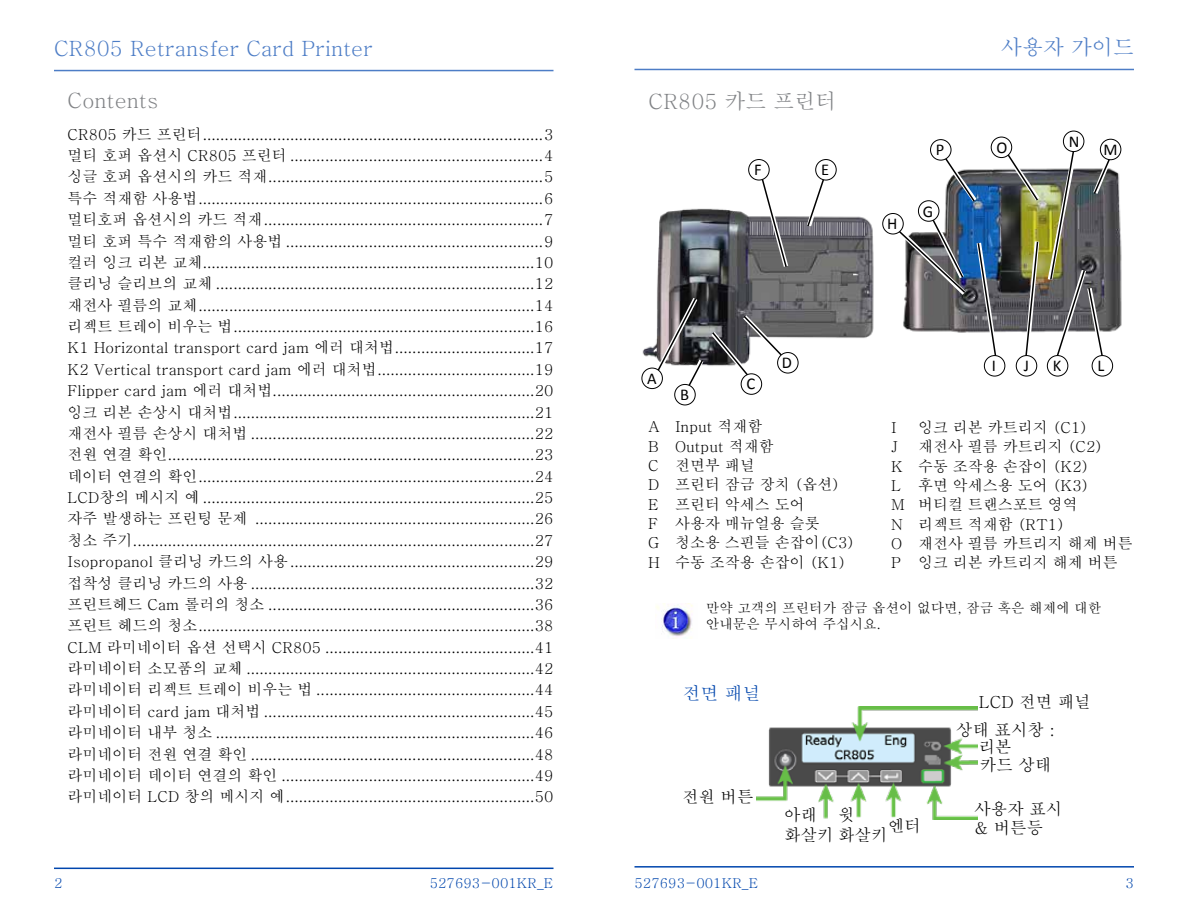
<style>
.page{position:relative;width:1188px;height:918px;background:#fff}
.page>*{position:absolute;margin:0;border:0;box-sizing:border-box;transform-origin:0 0}
.t1{font:500 21px "Adobe Myungjo Std";color:#4d7dc6}
.t2{font:500 21px "Adobe Myungjo Std";color:#808285}
.t3{font:500 18px "Adobe Myungjo Std";color:#0046ad}
.t4{font:500 16.5px/19.8px "Adobe Myungjo Std";color:#000}
.t5{font:16.5px "Calibri";color:#000}
.t6{font:500 15px/21.3px "Adobe Myungjo Std";color:#000}
.t7{font:500 13.5px/16.2px "Adobe Myungjo Std";color:#000}
.t8{font:500 13.5px "Adobe Myungjo Std";color:#0046ad}
</style>
<div class="page">
<hr style="left:54px;top:868px;width:500px;height:1px;background:#0046ad">
<hr style="left:634px;top:866px;width:500px;height:2px;background:#0046ad">
<img style="left:757px;top:706px;width:220px;height:113px">
<img style="left:642px;top:208px;width:232px;height:167px">
<svg style="left:754px;top:161px;width:38px;height:111px"></svg>
<svg style="left:803px;top:173px;width:27px;height:58px"></svg>
<svg style="left:649px;top:293px;width:142px;height:109px"></svg>
<div style="left:642px;top:368px;width:20px;height:21px;background:#fff;border-radius:50%"></div>
<div style="left:642px;top:368px;width:21px;height:21px;border:1px solid #000;border-radius:50%"></div>
<div style="left:741px;top:374px;width:21px;height:20px;background:#fff;border-radius:50%"></div>
<div style="left:741px;top:373px;width:21px;height:22px;border:1px solid #000;border-radius:50%"></div>
<div style="left:778px;top:353px;width:20px;height:20px;background:#fff;border-radius:50%"></div>
<div style="left:777px;top:352px;width:21px;height:21px;border:1px solid #000;border-radius:50%"></div>
<div style="left:675px;top:384px;width:20px;height:21px;background:#fff;border-radius:50%"></div>
<div style="left:674px;top:384px;width:22px;height:21px;border:1px solid #000;border-radius:50%"></div>
<div style="left:749px;top:160px;width:20px;height:20px;background:#fff;border-radius:50%"></div>
<div style="left:748px;top:159px;width:22px;height:21px;border:1px solid #000;border-radius:50%"></div>
<div style="left:816px;top:160px;width:20px;height:20px;background:#fff;border-radius:50%"></div>
<div style="left:815px;top:159px;width:22px;height:21px;border:1px solid #000;border-radius:50%"></div>
<img style="left:1119px;top:175px;width:3px;height:153px">
<div style="left:882px;top:213px;width:22px;height:21px;border:1px solid #000;border-radius:50%"></div>
<div style="left:1016px;top:355px;width:21px;height:21px;border:1px solid #000;border-radius:50%"></div>
<div style="left:1100px;top:139px;width:21px;height:21px;border:1px solid #000;border-radius:50%"></div>
<div style="left:1092px;top:355px;width:21px;height:21px;border:1px solid #000;border-radius:50%"></div>
<img style="left:890px;top:138px;width:229px;height:235px">
<div style="left:984px;top:356px;width:21px;height:20px;background:#fff;border-radius:50%"></div>
<div style="left:984px;top:355px;width:21px;height:21px;border:1px solid #000;border-radius:50%"></div>
<div style="left:1047px;top:356px;width:21px;height:20px;background:#fff;border-radius:50%"></div>
<div style="left:1047px;top:355px;width:21px;height:21px;border:1px solid #000;border-radius:50%"></div>
<div style="left:1063px;top:131px;width:21px;height:21px;background:#fff;border-radius:50%"></div>
<div style="left:1063px;top:131px;width:21px;height:21px;border:1px solid #000;border-radius:50%"></div>
<div style="left:991px;top:137px;width:21px;height:21px;background:#fff;border-radius:50%"></div>
<div style="left:991px;top:137px;width:21px;height:21px;border:1px solid #000;border-radius:50%"></div>
<div style="left:931px;top:140px;width:20px;height:20px;background:#fff;border-radius:50%"></div>
<div style="left:930px;top:139px;width:21px;height:22px;border:1px solid #000;border-radius:50%"></div>
<hr style="left:54px;top:70px;width:500px;height:1px;background:#4d7dc6">
<hr style="left:634px;top:69px;width:500px;height:1px;background:#4d7dc6">
<img style="left:656px;top:603px;width:37px;height:34px">
<h1 class="t1" style="left:54px;top:38px;width:321px">CR805 Retransfer Card Printer</h1>
<h1 class="t1" style="left:1001px;top:37px;width:134px">사용자 가이드</h1>
<h1 class="t2" style="left:68px;top:90px;width:92px">Contents</h1>
<p class="t6" style="left:68px;top:123px;width:487px;text-align:justify">CR805 카드 프린터..............................................................................3 멀티 호퍼 옵션시 CR805 프린터 ..........................................................4 싱글 호퍼 옵션시의 카드 적재...............................................................5 특수 적재함 사용법...............................................................................6 멀티호퍼 옵션시의 카드 적재................................................................7 멀티 호퍼 특수 적재함의 사용법 ...........................................................9 컬러 잉크 리본 교체............................................................................10 클리닝 슬리브의 교체 .........................................................................12 재전사 필름의 교체.............................................................................14 리젝트 트레이 비우는 법.....................................................................16<br>K1 Horizontal transport card jam 에러 대처법................................17<br>K2 Vertical transport card jam 에러 대처법....................................19<br>Flipper card jam 에러 대처법............................................................20 잉크 리본 손상시 대처법.....................................................................21 재전사 필름 손상시 대처법 .................................................................22 전원 연결 확인....................................................................................23 데이터 연결의 확인.............................................................................24<br>LCD창의 메시지 예 ............................................................................25 자주 발생하는 프린팅 문제 ................................................................26 청소 주기............................................................................................27<br>Isopropanol 클리닝 카드의 사용........................................................29 접착성 클리닝 카드의 사용 .................................................................32 프린트헤드 Cam 롤러의 청소 .............................................................36 프린트 헤드의 청소.............................................................................38<br>CLM 라미네이터 옵션 선택시 CR805 ................................................41 라미네이터 소모품의 교체 ..................................................................42 라미네이터 리젝트 트레이 비우는 법 ..................................................44 라미네이터 card jam 대처법 ..............................................................45 라미네이터 내부 청소 .........................................................................46 라미네이터 전원 연결 확인 .................................................................48 라미네이터 데이터 연결의 확인 ..........................................................49 라미네이터 LCD 창의 메시지 예.........................................................50</p>
<p class="t8" style="left:54px;top:876px;width:10px">2</p>
<p class="t8" style="left:430px;top:876px;width:125px">527693-001KR_E</p>
<h1 class="t2" style="left:649px;top:91px;width:190px">CR805 카드 프린터</h1>
<p class="t5" style="left:754px;top:159px;width:9px">F</p>
<p class="t5" style="left:821px;top:159px;width:10px">E</p>
<p class="t5" style="left:647px;top:368px;width:11px">A</p>
<p class="t5" style="left:680px;top:384px;width:10px">B</p>
<p class="t5" style="left:747px;top:374px;width:10px">C</p>
<p class="t5" style="left:782px;top:353px;width:12px">D</p>
<p class="t5" style="left:887px;top:214px;width:12px">H</p>
<p class="t5" style="left:936px;top:139px;width:10px">P</p>
<p class="t5" style="left:997px;top:137px;width:12px">O</p>
<p class="t5" style="left:923px;top:201px;width:12px">G</p>
<p class="t5" style="left:1069px;top:131px;width:12px">N</p>
<p class="t5" style="left:1104px;top:139px;width:16px">M</p>
<p class="t5" style="left:992px;top:355px;width:6px">I</p>
<p class="t5" style="left:1053px;top:355px;width:10px">K</p>
<p class="t5" style="left:1098px;top:355px;width:8px">L</p>
<p class="t5" style="left:1024px;top:355px;width:7px">J</p>
<p class="t6" style="left:648px;top:417px;width:208px;line-height:19.4px">A Input 적재함<br>B Output 적재함<br>C 전면부 패널<br>D 프린터 잠금 장치 (옵션)<br>E 프린터 악세스 도어<br>F 사용자 매뉴얼용 슬롯<br>G 청소용 스핀들 손잡이(C3)<br>H 수동 조작용 손잡이 (K1)</p>
<p class="t6" style="left:891px;top:417px;width:7px">I</p>
<p class="t6" style="left:918px;top:417px;width:171px">잉크 리본 카트리지 (C1)</p>
<p class="t6" style="left:891px;top:437px;width:243px;line-height:19.4px;text-indent:27px">재전사 필름 카트리지 (C2)<br>K 수동 조작용 손잡이 (K2)<br>L 후면 악세스용 도어 (K3)<br>M 버티컬 트랜스포트 영역<br>N 리젝트 적재함 (RT1)<br>O 재전사 필름 카트리지 해제 버튼<br>P 잉크 리본 카트리지 해제 버튼</p>
<p class="t6" style="left:891px;top:436px;width:9px">J</p>
<p class="t7" style="left:706px;top:600px;width:397px">만약 고객의 프린터가 잠금 옵션이 없다면, 잠금 혹은 해제에 대한 안내문은 무시하여 주십시요.</p>
<p class="t3" style="left:683px;top:684px;width:79px">전면 패널</p>
<p class="t4" style="left:682px;top:787px;width:73px">전원 버튼</p>
<p class="t4" style="left:784px;top:805px;width:105px;text-indent:54px">윗 화살키 화살키</p>
<p class="t4" style="left:888px;top:816px;width:34px">엔터</p>
<p class="t4" style="left:784px;top:805px;width:34px">아래</p>
<p class="t4" style="left:979px;top:693px;width:114px">LCD 전면 패널</p>
<p class="t4" style="left:956px;top:720px;width:100px">상태 표시창 :</p>
<p class="t4" style="left:979px;top:738px;width:74px;line-height:17.9px">리본<br>카드 상태</p>
<p class="t4" style="left:974px;top:799px;width:89px">사용자 표시 &amp; 버튼등</p>
<p class="t8" style="left:634px;top:876px;width:125px">527693-001KR_E</p>
<p class="t8" style="left:1126px;top:876px;width:10px">3</p>
</div>
